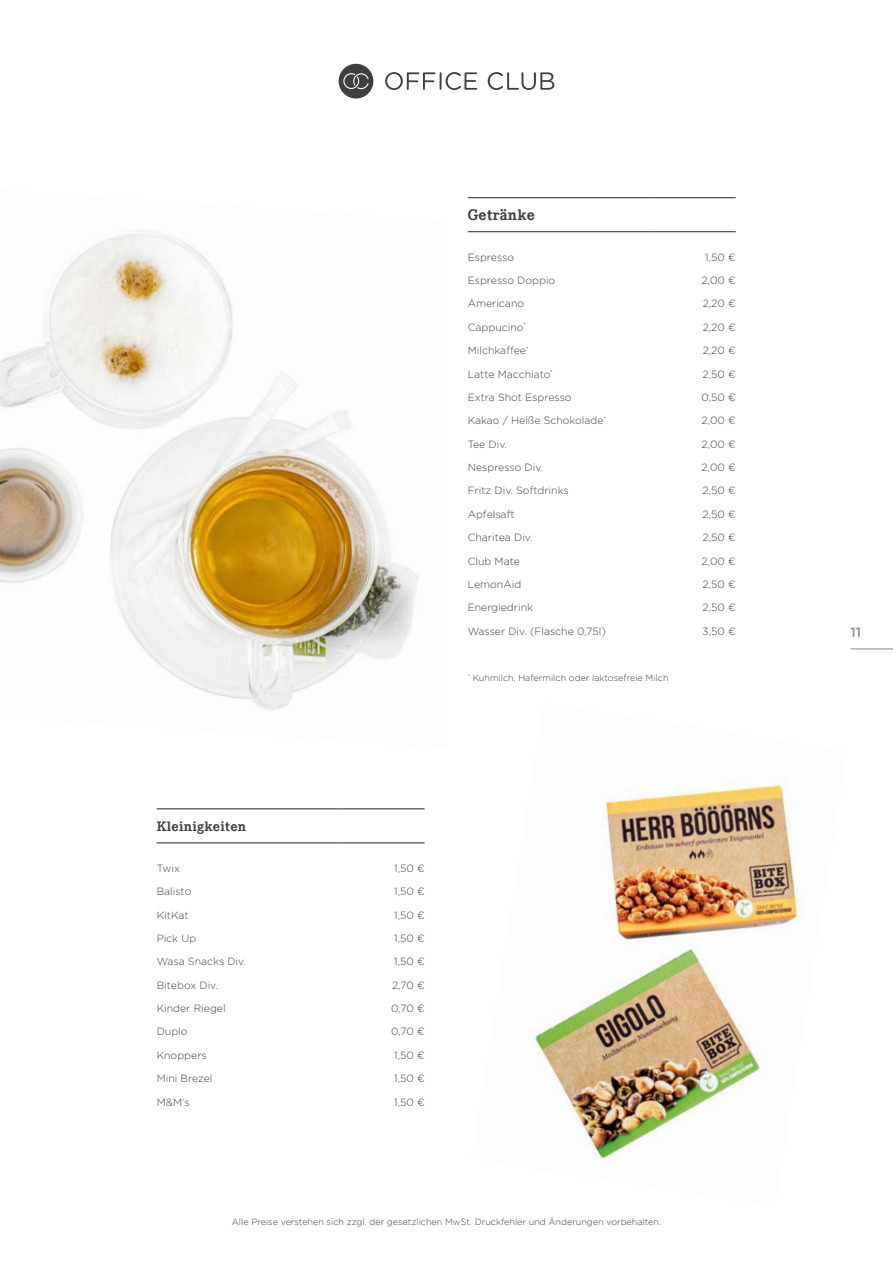
<style>
.page{position:relative;width:893px;height:1263px;background:#fff}
.page>*{position:absolute;margin:0;border:0;box-sizing:border-box;transform-origin:0 0}
.t1{font:700 15px "Corporate EBQ";letter-spacing:.02em;color:#3e3f3f}
.t2{font:700 13.5px "Corporate EBQ";letter-spacing:.02em;color:#3e3f3f}
.t3{font:500 13.5px "Gotham Rounded";color:#8f8d80}
.t4{font:300 10.5px "Gotham Rounded";color:#3e3f3f}
.t5{font:300 9px "Gotham Rounded";color:#3e3f3f}
</style>
<div class="page">
<img style="left:0;top:230px;width:418px;height:480px">
<img style="left:528px;top:776px;width:276px;height:384px">
<hr style="left:850px;top:649px;width:43px;height:1px;background:#8f8d80">
<hr style="left:157px;top:809px;width:183px;height:1px;background:#272726">
<hr style="left:157px;top:843px;width:183px;height:1px;background:#272726">
<hr style="left:340px;top:809px;width:85px;height:1px;background:#272726">
<hr style="left:340px;top:843px;width:85px;height:1px;background:#272726">
<svg style="left:339px;top:64px;width:34px;height:35px"></svg>
<svg style="left:385px;top:72px;width:169px;height:18px"></svg>
<hr style="left:468px;top:197px;width:183px;height:1px;background:#272726">
<hr style="left:651px;top:197px;width:85px;height:1px;background:#272726">
<hr style="left:468px;top:231px;width:183px;height:1px;background:#272726">
<hr style="left:651px;top:231px;width:85px;height:1px;background:#272726">
<h1 class="t1" style="left:468px;top:206px;width:69px">Getränke</h1>
<p class="t4" style="left:468px;top:250px;width:48px">Espresso</p>
<p class="t4" style="left:705px;top:250px;width:32px">1,50 €</p>
<p class="t4" style="left:468px;top:273px;width:89px">Espresso Doppio</p>
<p class="t4" style="left:702px;top:273px;width:36px">2,00 €</p>
<p class="t4" style="left:468px;top:297px;width:58px">Americano</p>
<p class="t4" style="left:703px;top:297px;width:34px">2,20 €</p>
<p class="t4" style="left:468px;top:320px;width:60px">Cappucino<sup>*</sup></p>
<p class="t4" style="left:703px;top:320px;width:34px">2,20 €</p>
<p class="t4" style="left:468px;top:343px;width:62px">Milchkaffee<sup>*</sup></p>
<p class="t4" style="left:703px;top:343px;width:34px">2,20 €</p>
<p class="t4" style="left:468px;top:367px;width:87px">Latte Macchiato<sup>*</sup></p>
<p class="t4" style="left:702px;top:367px;width:35px">2,50 €</p>
<p class="t4" style="left:468px;top:390px;width:105px">Extra Shot Espresso</p>
<p class="t4" style="left:701px;top:390px;width:36px">0,50 €</p>
<p class="t4" style="left:468px;top:414px;width:140px">Kakao / Heiße Schokolade<sup>*</sup></p>
<p class="t4" style="left:702px;top:414px;width:36px">2,00 €</p>
<p class="t4" style="left:468px;top:437px;width:41px">Tee Div.</p>
<p class="t4" style="left:702px;top:437px;width:36px">2,00 €</p>
<p class="t4" style="left:468px;top:460px;width:77px">Nespresso Div.</p>
<p class="t4" style="left:702px;top:460px;width:36px">2,00 €</p>
<p class="t4" style="left:468px;top:484px;width:103px">Fritz Div. Softdrinks</p>
<p class="t4" style="left:702px;top:484px;width:35px">2,50 €</p>
<p class="t4" style="left:468px;top:507px;width:48px">Apfelsaft</p>
<p class="t4" style="left:702px;top:507px;width:35px">2,50 €</p>
<p class="t4" style="left:468px;top:530px;width:66px">Charitea Div.</p>
<p class="t4" style="left:702px;top:530px;width:35px">2,50 €</p>
<p class="t4" style="left:468px;top:554px;width:54px">Club Mate</p>
<p class="t4" style="left:702px;top:554px;width:36px">2,00 €</p>
<p class="t4" style="left:468px;top:577px;width:55px">LemonAid</p>
<p class="t4" style="left:702px;top:577px;width:35px">2,50 €</p>
<p class="t4" style="left:468px;top:601px;width:67px">Energiedrink</p>
<p class="t4" style="left:702px;top:601px;width:35px">2,50 €</p>
<p class="t4" style="left:468px;top:624px;width:140px">Wasser Div. (Flasche 0,75l)</p>
<p class="t4" style="left:702px;top:624px;width:35px">3,50 €</p>
<p class="t5" style="left:468px;top:672px;width:202px"><sup>*</sup> Kuhmilch, Hafermilch oder laktosefreie Milch</p>
<p class="t2" style="left:157px;top:818px;width:91px">Kleinigkeiten</p>
<p class="t4" style="left:157px;top:861px;width:25px">Twix</p>
<p class="t4" style="left:394px;top:861px;width:32px">1,50 €</p>
<p class="t4" style="left:157px;top:884px;width:36px">Balisto</p>
<p class="t4" style="left:394px;top:884px;width:32px">1,50 €</p>
<p class="t4" style="left:157px;top:908px;width:33px">KitKat</p>
<p class="t4" style="left:394px;top:908px;width:32px">1,50 €</p>
<p class="t4" style="left:157px;top:931px;width:41px">Pick Up</p>
<p class="t4" style="left:394px;top:931px;width:32px">1,50 €</p>
<p class="t4" style="left:157px;top:954px;width:91px">Wasa Snacks Div.</p>
<p class="t4" style="left:394px;top:954px;width:32px">1,50 €</p>
<p class="t4" style="left:157px;top:978px;width:63px">Bitebox Div.</p>
<p class="t4" style="left:392px;top:978px;width:34px">2,70 €</p>
<p class="t4" style="left:157px;top:1001px;width:70px">Kinder Riegel</p>
<p class="t4" style="left:391px;top:1001px;width:35px">0,70 €</p>
<p class="t4" style="left:157px;top:1025px;width:32px">Duplo</p>
<p class="t4" style="left:391px;top:1025px;width:35px">0,70 €</p>
<p class="t4" style="left:157px;top:1048px;width:52px">Knoppers</p>
<p class="t4" style="left:394px;top:1048px;width:32px">1,50 €</p>
<p class="t4" style="left:157px;top:1071px;width:57px">Mini Brezel</p>
<p class="t4" style="left:394px;top:1071px;width:32px">1,50 €</p>
<p class="t4" style="left:157px;top:1095px;width:35px">M&amp;M‘s</p>
<p class="t4" style="left:394px;top:1095px;width:32px">1,50 €</p>
<p class="t5" style="left:232px;top:1215px;width:431px">Alle Preise verstehen sich zzgl. der gesetzlichen MwSt. Druckfehler und Änderungen vorbehalten.</p>
<p class="t3" style="left:850px;top:622px;width:12px">11</p>
</div>
